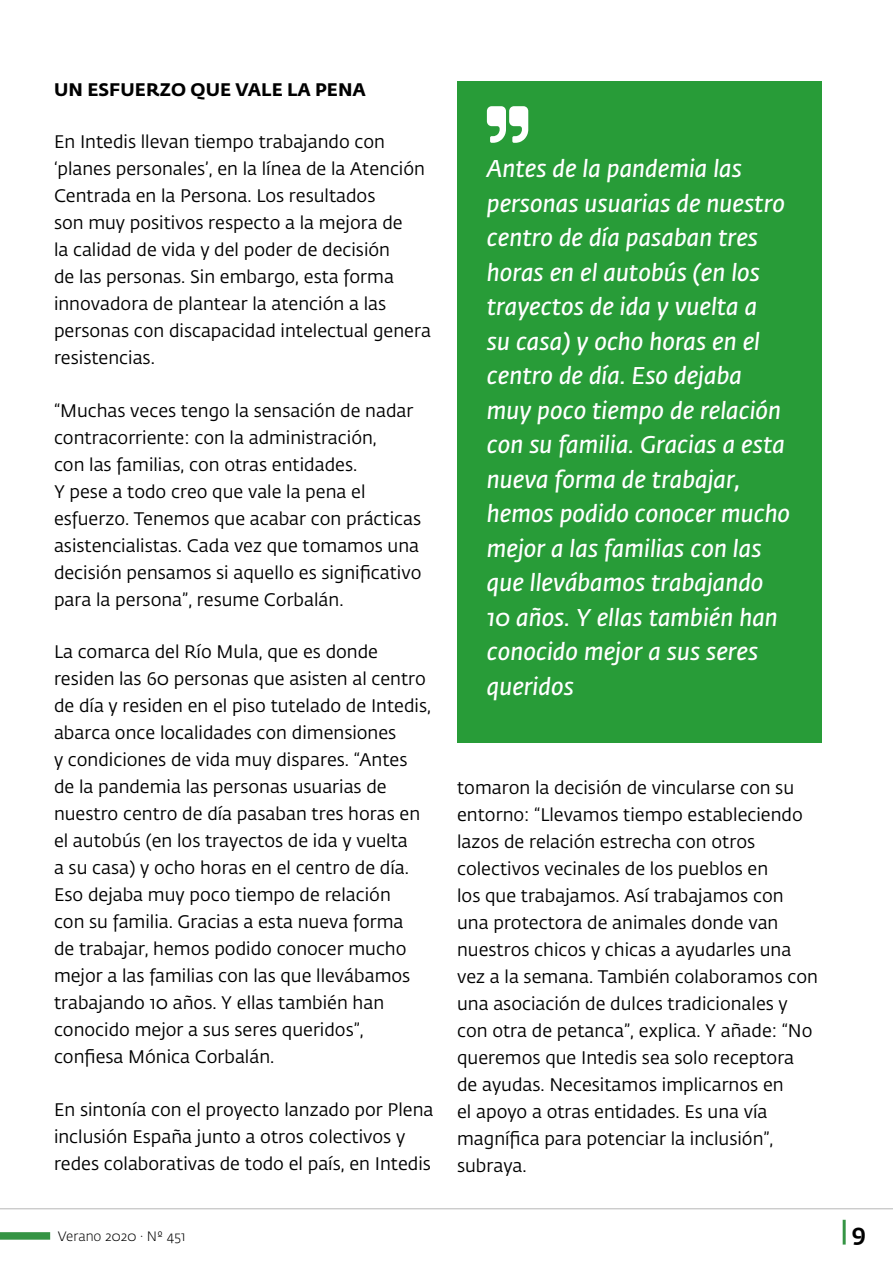
<style>
.page{position:relative;width:893px;height:1263px;background:#fff}
.page>*{position:absolute;margin:0;border:0;box-sizing:border-box;transform-origin:0 0}
.t1{font:italic 600 24px/34.5px "Fedra Sans Pro";color:#fff}
.t2{font:500 24px "Fedra Sans Pro";color:#000}
.t3{font:18px/27px "Fedra Sans Pro";color:#000}
.t4{font:700 18px "Fedra Sans Pro";letter-spacing:.01em;color:#000}
.t5{font:300 13.5px "Fedra Sans Pro";color:#000}
</style>
<div class="page">
<div style="left:457px;top:82px;width:364px;height:109px;background:#289c38"></div>
<div style="left:457px;top:116px;width:364px;height:627px;background:#289c38"></div>
<svg style="left:487px;top:106px;width:41px;height:37px"></svg>
<hr style="left:843px;top:1220px;width:3px;height:24px;background:#359444">
<div style="left:0;top:1232px;width:50px;height:8px;background:#359444"></div>
<hr style="left:0;top:1208px;width:893px;height:1px;background:#b7b7b7">
<p class="t4" style="left:54px;top:75px;width:313px">UN ESFUERZO QUE VALE LA PENA</p>
<p class="t3" style="left:54px;top:128px;width:378px">En Intedis llevan tiempo trabajando con ‘planes personales’, en la línea de la Atención Centrada en la Persona. Los resultados<br>son muy positivos respecto a la mejora de<br>la calidad de vida y del poder de decisión<br>de las personas. Sin embargo, esta forma innovadora de plantear la atención a las personas con discapacidad intelectual genera resistencias.</p>
<p class="t3" style="left:54px;top:396px;width:369px">“Muchas veces tengo la sensación de nadar contracorriente: con la administración,<br>con las familias, con otras entidades.<br>Y pese a todo creo que vale la pena el esfuerzo. Tenemos que acabar con prácticas asistencialistas. Cada vez que tomamos una decisión pensamos si aquello es significativo para la persona”, resume Corbalán.</p>
<p class="t3" style="left:54px;top:638px;width:379px">La comarca del Río Mula, que es donde residen las 60 personas que asisten al centro de día y residen en el piso tutelado de Intedis, abarca once localidades con dimensiones<br>y condiciones de vida muy dispares. “Antes de la pandemia las personas usuarias de nuestro centro de día pasaban tres horas en el autobús (en los trayectos de ida y vuelta<br>a su casa) y ocho horas en el centro de día.<br>Eso dejaba muy poco tiempo de relación<br>con su familia. Gracias a esta nueva forma<br>de trabajar, hemos podido conocer mucho mejor a las familias con las que llevábamos trabajando 10 años. Y ellas también han conocido mejor a sus seres queridos”, confiesa Mónica Corbalán.</p>
<p class="t3" style="left:54px;top:1095px;width:381px">En sintonía con el proyecto lanzado por Plena inclusión España junto a otros colectivos y redes colaborativas de todo el país, en Intedis</p>
<p class="t1" style="left:487px;top:151px;width:305px">Antes de la pandemia las personas usuarias de nuestro centro de día pasaban tres horas en el autobús (en los trayectos de ida y vuelta a<br>su casa) y ocho horas en el centro de día. Eso dejaba muy poco tiempo de relación con su familia. Gracias a esta nueva forma de trabajar, hemos podido conocer mucho mejor a las familias con las que llevábamos trabajando<br>10 años. Y ellas también han conocido mejor a sus seres queridos</p>
<p class="t3" style="left:457px;top:773px;width:362px">tomaron la decisión de vincularse con su entorno: “Llevamos tiempo estableciendo lazos de relación estrecha con otros colectivos vecinales de los pueblos en<br>los que trabajamos. Así trabajamos con una protectora de animales donde van nuestros chicos y chicas a ayudarles una vez a la semana. También colaboramos con una asociación de dulces tradicionales y con otra de petanca”, explica. Y añade: “No queremos que Intedis sea solo receptora de ayudas. Necesitamos implicarnos en<br>el apoyo a otras entidades. Es una vía magnífica para potenciar la inclusión”, subraya.</p>
<p class="t5" style="left:58px;top:1227px;width:129px">Verano 2020 · Nº 451</p>
<h1 class="t2" style="left:852px;top:1214px;width:16px">9</h1>
</div>
